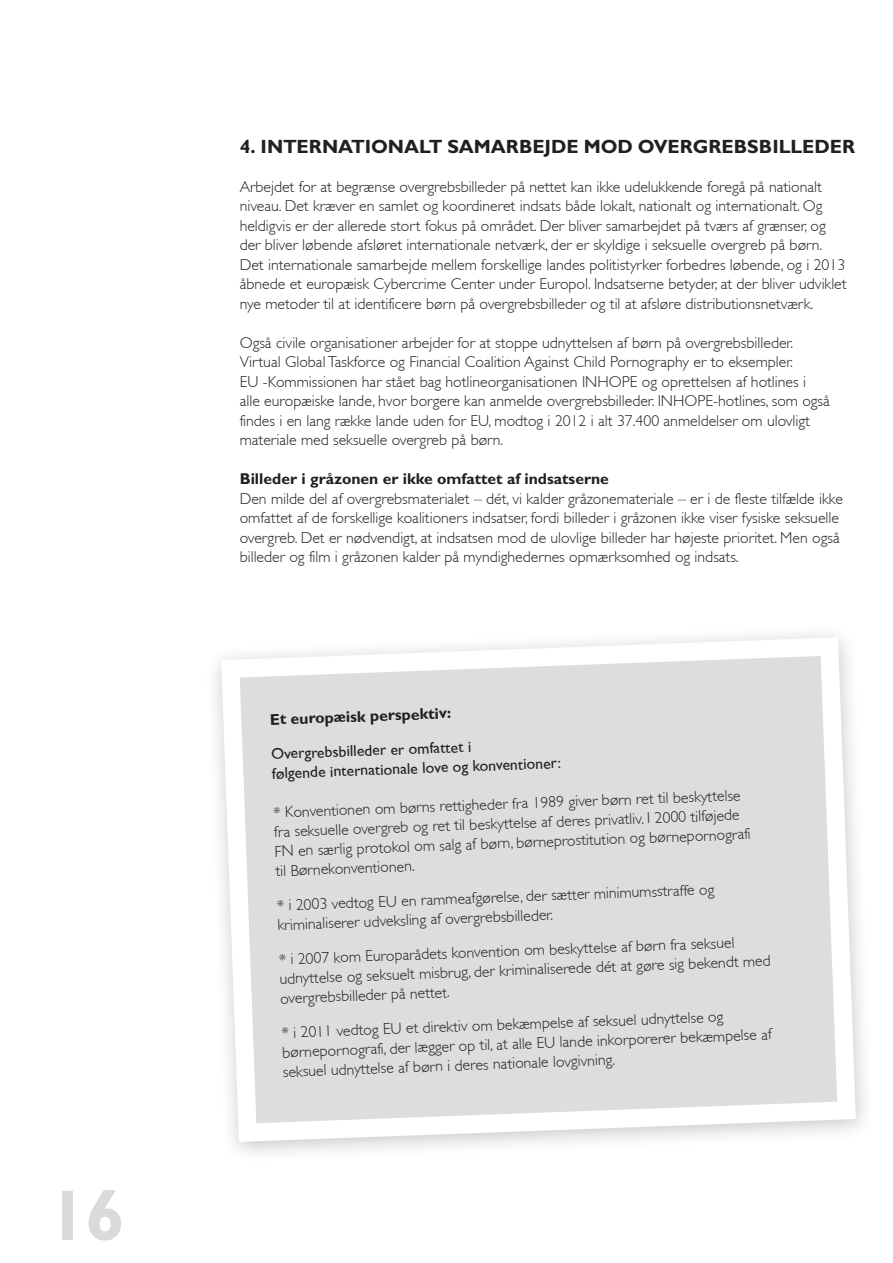
<style>
.page{position:relative;width:893px;height:1263px;background:#fff}
.page>*{position:absolute;margin:0;border:0;box-sizing:border-box;transform-origin:0 0}
.t1{font:700 72px "Gill Sans";color:#d9dadc}
.t2{font:700 19.2px "Gill Sans";letter-spacing:-.005em;color:#231f20}
.t3{font:300 15.75px/19.5px "Gill Sans";color:#231f20}
.t4{font:15.75px/19.4px "Gill Sans";color:#231f20}
.t5{font:700 15.75px "Gill Sans";color:#231f20}
</style>
<div class="page">
<svg style="left:215px;top:634px;width:649px;height:517px"></svg>
<h1 class="t1" style="left:48px;top:1173px;width:79px">16</h1>
<p class="t2" style="left:240px;top:135px;width:617px">4. INTERNATIONALT SAMARBEJDE MOD OVERGREBSBILLEDER</p>
<p class="t3" style="left:240px;top:177px;width:608px">Arbejdet for at begrænse overgrebsbilleder på nettet kan ikke udelukkende foregå på nationalt niveau. Det kræver en samlet og koordineret indsats både lokalt, nationalt og internationalt. Og heldigvis er der allerede stort fokus på området. Der bliver samarbejdet på tværs af grænser, og der bliver løbende afsløret internationale netværk, der er skyldige i seksuelle overgreb på børn.<br>Det internationale samarbejde mellem forskellige landes politistyrker forbedres løbende, og i 2013 åbnede et europæisk Cybercrime Center under Europol. Indsatserne betyder, at der bliver udviklet nye metoder til at identificere børn på overgrebsbilleder og til at afsløre distributionsnetværk.</p>
<p class="t3" style="left:240px;top:333px;width:592px">Også civile organisationer arbejder for at stoppe udnyttelsen af børn på overgrebsbilleder.<br>Virtual Global Taskforce og Financial Coalition Against Child Pornography er to eksempler.<br>EU -Kommissionen har stået bag hotlineorganisationen INHOPE og oprettelsen af hotlines i alle europæiske lande, hvor borgere kan anmelde overgrebsbilleder. INHOPE-hotlines, som også findes i en lang række lande uden for EU, modtog i 2012 i alt 37.400 anmeldelser om ulovligt materiale med seksuelle overgreb på børn.</p>
<p class="t5" style="left:240px;top:470px;width:371px">Billeder i gråzonen er ikke omfattet af indsatserne</p>
<p class="t3" style="left:240px;top:489px;width:605px">Den milde del af overgrebsmaterialet – dét, vi kalder gråzonemateriale – er i de fleste tilfælde ikke omfattet af de forskellige koalitioners indsatser, fordi billeder i gråzonen ikke viser fysiske seksuelle overgreb. Det er nødvendigt, at indsatsen mod de ulovlige billeder har højeste prioritet. Men også billeder og film i gråzonen kalder på myndighedernes opmærksomhed og indsats.</p>
<p class="t5" style="left:270px;top:710px;width:183px;rotate:-2deg">Et europæisk perspektiv:</p>
<p class="t4" style="left:271px;top:744px;width:291px;rotate:-2deg">Overgrebsbilleder er omfattet i<br>følgende internationale love og konventioner:</p>
<p class="t3" style="left:273px;top:802px;width:478px;rotate:-2deg">* Konventionen om børns rettigheder fra 1989 giver børn ret til beskyttelse fra seksuelle overgreb og ret til beskyttelse af deres privatliv. I 2000 tilføjede FN en særlig protokol om salg af børn, børneprostitution og børnepornografi til Børnekonventionen.</p>
<p class="t3" style="left:276px;top:895px;width:439px;rotate:-2deg">* i 2003 vedtog EU en rammeafgørelse, der sætter minimumsstraffe og kriminaliserer udveksling af overgrebsbilleder.</p>
<p class="t3" style="left:278px;top:949px;width:493px;rotate:-2deg">* i 2007 kom Europarådets konvention om beskyttelse af børn fra seksuel udnyttelse og seksuelt misbrug, der kriminaliserede dét at gøre sig bekendt med overgrebsbilleder på nettet.</p>
<p class="t3" style="left:281px;top:1023px;width:491px;rotate:-2deg">* i 2011 vedtog EU et direktiv om bekæmpelse af seksuel udnyttelse og børnepornografi, der lægger op til, at alle EU lande inkorporerer bekæmpelse af seksuel udnyttelse af børn i deres nationale lovgivning.</p>
</div>
